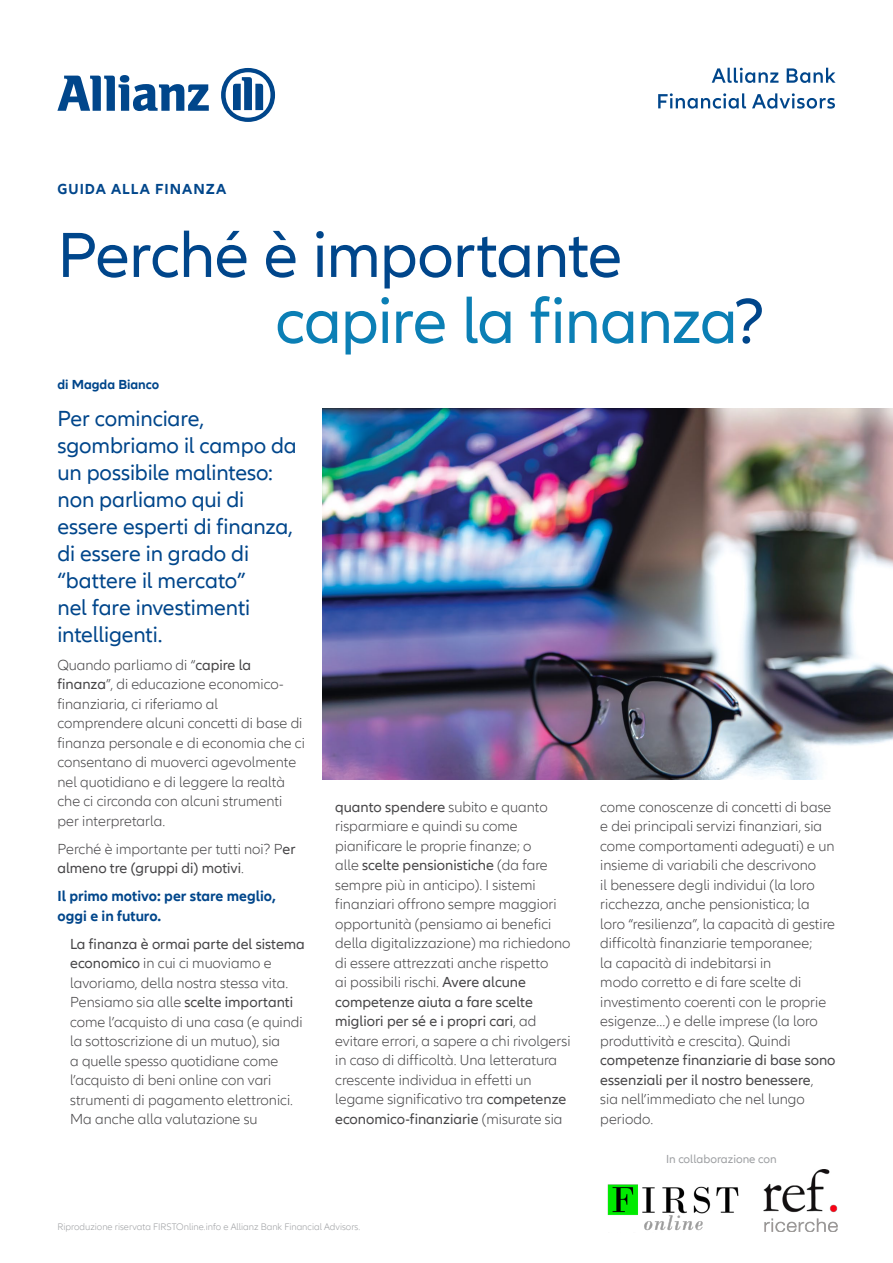
<style>
.page{position:relative;width:893px;height:1263px;background:#fff}
.page>*{position:absolute;margin:0;border:0;box-sizing:border-box;transform-origin:0 0}
.t1{font:66px/66px "Allianz Neo";letter-spacing:-.02em;color:#00468b}
.t2{font:22.5px/27px "Allianz Neo";letter-spacing:-.005em;color:#00468b}
.t3{font:300 15px/19.5px "Allianz Neo";color:#464547}
.t4{font:15px/19.5px "Allianz Neo";color:#464547}
.t5{font:700 15px/19.5px "Allianz Neo";color:#00468b}
.t6{font:700 15px "Allianz Neo";letter-spacing:.07em;color:#00468b}
.t7{font:700 13.5px "Allianz Neo";color:#00468b}
.t8{font:12px "Allianz Neo";color:#9d9fa2}
.t9{font:300 9.75px "Allianz Neo";color:#9d9fa2}
.s1{color:#0b7fb5}
.s2{font-weight:400}
.s3{font-weight:300}
</style>
<div class="page">
<img style="left:322px;top:408px;width:571px;height:371px">
<svg style="left:57px;top:75px;width:152px;height:36px"></svg>
<svg style="left:221px;top:68px;width:54px;height:54px"></svg>
<svg style="left:658px;top:93px;width:177px;height:16px"></svg>
<svg style="left:712px;top:68px;width:124px;height:15px"></svg>
<img style="left:607px;top:1184px;width:132px;height:47px">
<img style="left:763px;top:1170px;width:75px;height:61px">
<p class="t6" style="left:57px;top:180px;width:171px">GUIDA ALLA FINANZA</p>
<h1 class="t1" style="left:275px;top:224px;width:491px;text-indent:-218px">Perché è importante <span class="s1">capire la finanza</span>?</h1>
<p class="t7" style="left:57px;top:377px;width:103px">di Magda Bianco</p>
<h2 class="t2" style="left:57px;top:405px;width:241px">Per cominciare, sgombriamo il campo da un possibile malinteso: non parliamo qui di essere esperti di finanza, di essere in grado di “battere il mercato”<br>nel fare investimenti intelligenti.</h2>
<p class="t3" style="left:57px;top:655px;width:249px">Quando parliamo di “<span class="s2">capire la finanza</span>”, di educazione economico&shy;finanziaria, ci riferiamo al comprendere alcuni concetti di base di finanza personale e di economia che ci consentano di muoverci agevolmente nel quotidiano e di leggere la realtà che ci circonda con alcuni strumenti per interpretarla.</p>
<p class="t3" style="left:57px;top:839px;width:240px">Perché è importante per tutti noi? P<span class="s2">er almeno tre (gruppi di) motivi</span>.</p>
<p class="t5" style="left:57px;top:887px;width:220px">Il primo motivo: per stare meglio, oggi e in futuro.</p>
<p class="t3" style="left:70px;top:934px;width:236px"><span class="s2">La finanza è ormai parte del sistema economico</span> in cui ci muoviamo e lavoriamo, della nostra stessa vita.<br>Pensiamo sia alle <span class="s2">scelte importanti </span>come l’acquisto di una casa (e quindi la sottoscrizione di un mutuo), sia<br>a quelle spesso quotidiane come l’acquisto di beni online con vari strumenti di pagamento elettronici.<br>Ma anche alla valutazione su</p>
<p class="t3" style="left:335px;top:797px;width:237px"><span class="s2">quanto spendere</span> subito e quanto risparmiare e quindi su come pianificare le proprie finanze; o<br>alle <span class="s2">scelte pensionistiche</span> (da fare sempre più in anticipo). I sistemi finanziari offrono sempre maggiori opportunità (pensiamo ai benefici della digitalizzazione) ma richiedono di essere attrezzati anche rispetto<br>ai possibili rischi. <span class="s2">Avere alcune competenze aiuta a fare scelte migliori per sé e i propri cari</span>, ad evitare errori, a sapere a chi rivolgersi in caso di difficoltà. Una letteratura crescente individua in effetti un legame significativo tra <span class="s2">competenze economico-finanziarie</span> (misurate sia</p>
<p class="t3" style="left:600px;top:797px;width:236px">come conoscenze di concetti di base e dei principali servizi finanziari, sia come comportamenti adeguati) e un insieme di variabili che descrivono<br>il benessere degli individui (la loro ricchezza, anche pensionistica; la loro “resilienza”, la capacità di gestire difficoltà finanziarie temporanee;<br>la capacità di indebitarsi in<br>modo corretto e di fare scelte di investimento coerenti con le proprie esigenze…) e delle imprese (la loro produttività e crescita). Quindi</p>
<p class="t4" style="left:600px;top:1051px;width:237px">competenze finanziarie di base sono essenziali per il nostro benessere<span class="s3">,<br>sia nell’immediato che nel lungo periodo.</span></p>
<p class="t8" style="left:666px;top:1152px;width:112px">In collaborazione con</p>
<p class="t9" style="left:57px;top:1221px;width:304px">Riproduzione riservata FIRSTOnline.info e Allianz Bank Financial Advisors.</p>
</div>
